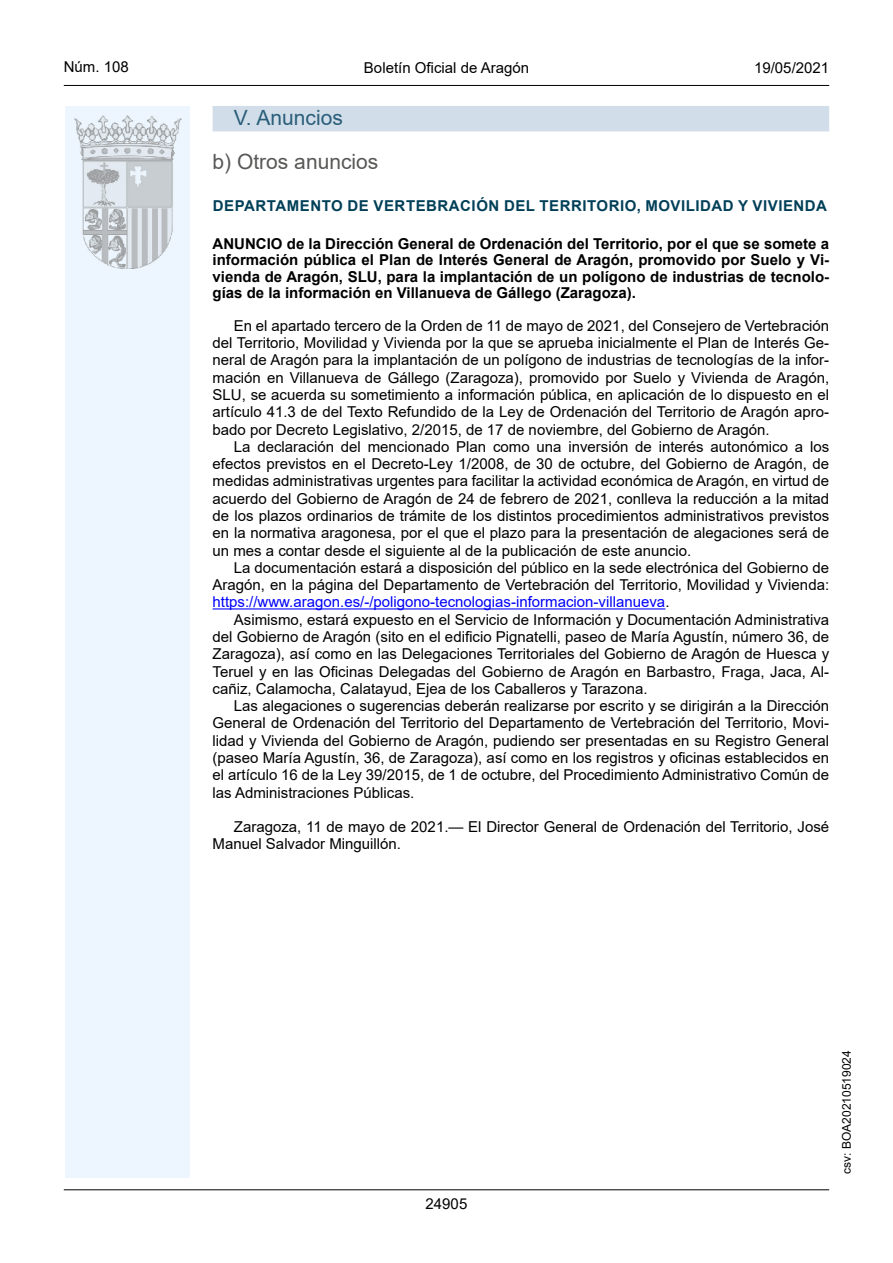
<style>
.page{position:relative;width:893px;height:1263px;background:#fff}
.page>*{position:absolute;margin:0;border:0;box-sizing:border-box;transform-origin:0 0}
.Sub_Seccion{font:21px "Arial";color:#585857}
.Titulo_sec{font:21px "Arial";color:#2a5e7a}
.inicio_de_parrafo{font:15px/17.2px "Arial";color:#000;text-align:justify}
.Titulo_text{font:700 15px/16.5px "Arial";color:#000;text-align:justify}
.emisor_text{font:700 15px "Arial";letter-spacing:.035em;color:#003f58}
.estilo_head-c{font:15px "Arial";color:#000}
.estilo_head-d{font:15px "Arial MT2";color:#000}
.estilo_head-i{font:15px "Arial MT2";color:#000}
.numero_pagina{font:15px "Arial MT2";color:#000}
.estilo_head-i-2{font:12px "Arial MT2";color:#000}
.s1{color:#0000fa}
.s2{font-family:"Arial MT2"}
</style>
<div class="page">
<div style="left:65px;top:106px;width:125px;height:1072px;background:#edf6fe"></div>
<img style="left:75px;top:115px;width:106px;height:153px">
<hr style="left:64px;top:85px;width:765px;height:1px;background:#000">
<hr style="left:64px;top:1189px;width:765px;height:1px;background:#000">
<div style="left:213px;top:106px;width:616px;height:25px;background:#d1dde8"></div>
<hr style="left:213px;top:608px;width:452px;height:1px;background:#0000fa">
<p class="estilo_head-i" style="left:64px;top:57px;width:67px">Núm. 108</p>
<p class="estilo_head-c" style="left:364px;top:57px;width:167px">Boletín Oficial de Aragón</p>
<p class="estilo_head-d" style="left:754px;top:57px;width:77px">19/05/2021</p>
<h3 class="Titulo_sec" style="left:234px;top:103px;width:110px">V. Anuncios</h3>
<h4 class="Sub_Seccion" style="left:213px;top:147px;width:167px">b) Otros anuncios</h4>
<h5 class="emisor_text" style="left:213px;top:195px;width:616px">DEPARTAMENTO DE VERTEBRACIÓN DEL TERRITORIO, MOVILIDAD Y VIVIENDA</h5>
<p class="Titulo_text" style="left:213px;top:236px;width:618px">ANUNCIO de la Dirección General de Ordenación del Territorio, por el que se somete a información pública el Plan de Interés General de Aragón, promovido por Suelo y Vi&shy;vienda de Aragón, SLU, para la implantación de un polígono de industrias de tecnolo&shy;gías de la información en Villanueva de Gállego (Zaragoza).</p>
<p class="inicio_de_parrafo" style="left:213px;top:317px;width:618px;text-indent:21px">En el apartado tercero de la Orden de 11 de mayo de 2021, del Consejero de Vertebración del Territorio, Movilidad y Vivienda por la que se aprueba inicialmente el Plan de Interés Ge&shy;neral de Aragón para la implantación de un polígono de industrias de tecnologías de la infor&shy;mación en Villanueva de Gállego (Zaragoza), promovido por Suelo y Vivienda de Aragón, SLU, se acuerda su sometimiento a información pública, en aplicación de lo dispuesto en el artículo 41.3 de del Texto Refundido de la Ley de Ordenación del Territorio de Aragón apro&shy;bado por Decreto Legislativo, 2/2015, de 17 de noviembre, del Gobierno de Aragón.</p>
<p class="inicio_de_parrafo" style="left:213px;top:438px;width:618px;text-indent:21px">La declaración del mencionado Plan como una inversión de interés autonómico a los efectos previstos en el Decreto-Ley 1/2008, de 30 de octubre, del Gobierno de Aragón, de medidas administrativas urgentes para facilitar la actividad económica de Aragón, en virtud de acuerdo del Gobierno de Aragón de 24 de febrero de 2021, conlleva la reducción a la mitad de los plazos ordinarios de trámite de los distintos procedimientos administrativos previstos en la normativa aragonesa, por el que el plazo para la presentación de alegaciones será de un mes a contar desde el siguiente al de la publicación de este anuncio.</p>
<p class="inicio_de_parrafo" style="left:213px;top:559px;width:618px;text-indent:21px">La documentación estará a disposición del público en la sede electrónica del Gobierno de Aragón, en la página del Departamento de Vertebración del Territorio, Movilidad y Vivienda: <span class="s1">https://www.aragon.es/-/poligono-tecnologias-informacion-villanueva</span><span class="s2">.</span></p>
<p class="inicio_de_parrafo" style="left:213px;top:611px;width:618px;text-indent:21px">Asimismo, estará expuesto en el Servicio de Información y Documentación Administrativa del Gobierno de Aragón (sito en el edificio Pignatelli, paseo de María Agustín, número 36, de Zaragoza), así como en las Delegaciones Territoriales del Gobierno de Aragón de Huesca y Teruel y en las Oficinas Delegadas del Gobierno de Aragón en Barbastro, Fraga, Jaca, Al&shy;cañiz, Calamocha, Calatayud, Ejea de los Caballeros y Tarazona.</p>
<p class="inicio_de_parrafo" style="left:213px;top:697px;width:618px;text-indent:21px">Las alegaciones o sugerencias deberán realizarse por escrito y se dirigirán a la Dirección General de Ordenación del Territorio del Departamento de Vertebración del Territorio, Movi&shy;lidad y Vivienda del Gobierno de Aragón, pudiendo ser presentadas en su Registro General (paseo María Agustín, 36, de Zaragoza), así como en los registros y oficinas establecidos en el artículo 16 de la Ley 39/2015, de 1 de octubre, del Procedimiento Administrativo Común de las Administraciones Públicas.</p>
<p class="inicio_de_parrafo" style="left:213px;top:818px;width:618px;text-indent:21px">Zaragoza, 11 de mayo de 2021.— El Director General de Ordenación del Territorio, José<br>Manuel Salvador Minguillón.</p>
<p class="numero_pagina" style="left:426px;top:1193px;width:43px">24905</p>
<p class="estilo_head-i-2" style="left:838px;top:1174px;width:125px;rotate:-90deg">csv: BOA20210519024</p>
</div>
